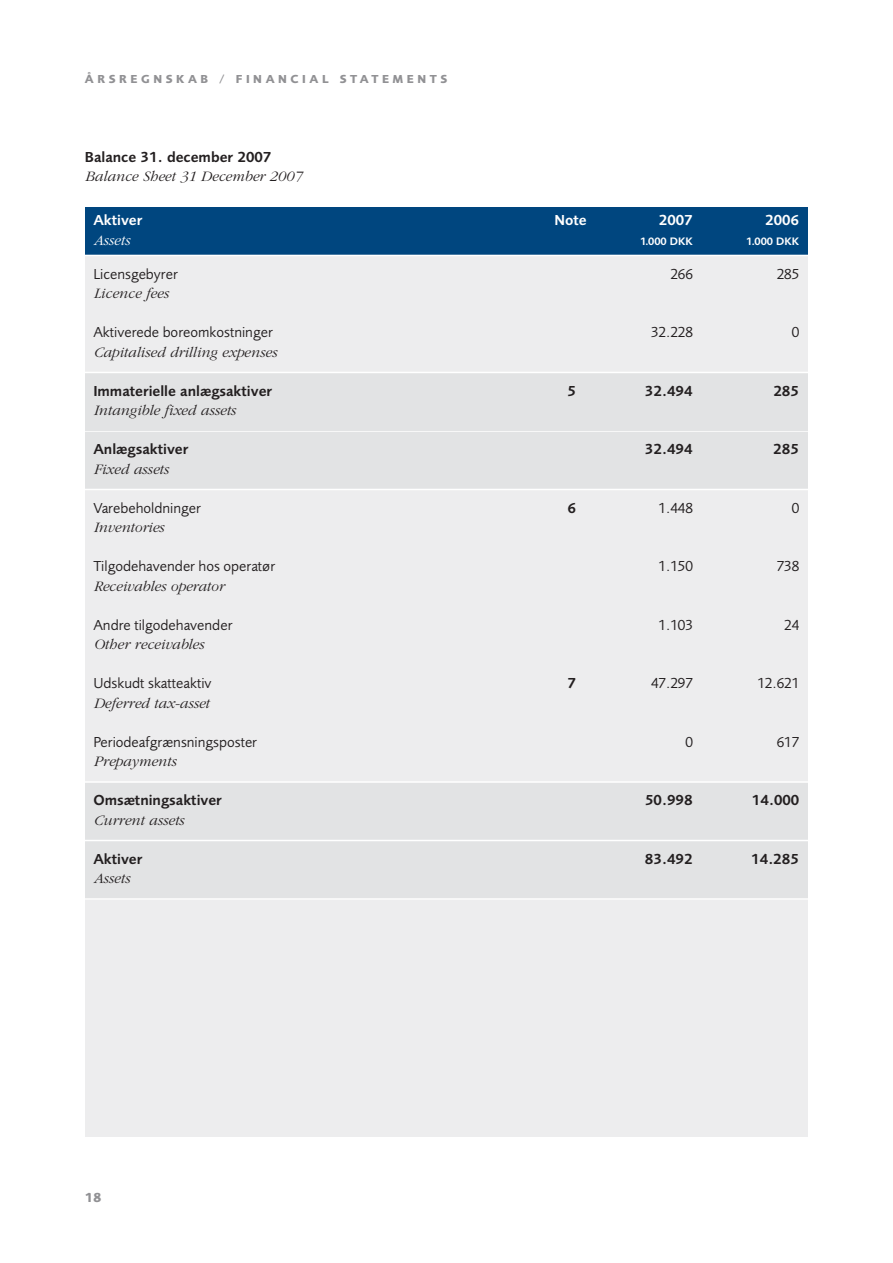
<style>
.page{position:relative;width:893px;height:1263px;background:#fff}
.page>*{position:absolute;margin:0;border:0;box-sizing:border-box;transform-origin:0 0}
.t1{font:15px "Foundry Sans";color:#231f20}
.t2{font:italic 300 15px "Garamond";color:#231f20}
.t3{font:600 15px "Foundry Sans";color:#231f20}
.t4{font:600 15px "Foundry Sans";color:#fff}
.t5{font:italic 300 15px "Garamond";color:#fff}
.t6{font:700 13.5px "Foundry Sans";color:#919194}
.t7{font:700 12px "Foundry Sans";letter-spacing:.3em;color:#919194}
.t8{font:600 11.1px "Foundry Sans";color:#fff}
.s1{font-size:11.25px}
</style>
<div class="page">
<div style="left:85px;top:255px;width:723px;height:882px;background:#ededee"></div>
<div style="left:85px;top:782px;width:723px;height:117px;background:#e2e3e4"></div>
<div style="left:85px;top:207px;width:723px;height:48px;background:#00467f"></div>
<hr style="left:81px;top:255px;width:730px;height:1px;background:#fff">
<div style="left:85px;top:431px;width:723px;height:58px;background:#e2e3e4"></div>
<hr style="left:81px;top:430px;width:730px;height:2px;background:#fff">
<div style="left:85px;top:372px;width:723px;height:59px;background:#e2e3e4"></div>
<hr style="left:81px;top:372px;width:730px;height:1px;background:#fff">
<hr style="left:81px;top:489px;width:730px;height:1px;background:#fff">
<hr style="left:81px;top:781px;width:730px;height:2px;background:#fff">
<hr style="left:81px;top:840px;width:730px;height:1px;background:#fff">
<hr style="left:81px;top:898px;width:730px;height:2px;background:#fff">
<p class="t7" style="left:85px;top:74px;width:364px">ÅRSREGNSKAB / FINANCIAL STATEMENTS</p>
<p class="t3" style="left:85px;top:151px;width:188px">Balance 31. december 2007</p>
<p class="t2" style="left:85px;top:171px;width:218px">Balance Sheet 31 December 2007</p>
<p class="t4" style="left:93px;top:215px;width:51px">Aktiver</p>
<p class="t4" style="left:554px;top:215px;width:34px">Note</p>
<p class="t4" style="left:659px;top:215px;width:36px">2007</p>
<p class="t4" style="left:765px;top:215px;width:36px">2006</p>
<p class="t5" style="left:93px;top:234px;width:38px">Assets</p>
<p class="t8" style="left:640px;top:237px;width:54px">1.000 <span class="s1">DKK</span></p>
<p class="t8" style="left:746px;top:237px;width:54px">1.000 <span class="s1">DKK</span></p>
<p class="t1" style="left:93px;top:268px;width:86px">Licensgebyrer</p>
<p class="t1" style="left:670px;top:268px;width:24px">266</p>
<p class="t1" style="left:777px;top:268px;width:24px">285</p>
<p class="t2" style="left:93px;top:288px;width:77px">Licence fees</p>
<p class="t1" style="left:93px;top:326px;width:181px">Aktiverede boreomkostninger</p>
<p class="t1" style="left:651px;top:326px;width:43px">32.228</p>
<p class="t1" style="left:792px;top:326px;width:9px">0</p>
<p class="t2" style="left:93px;top:346px;width:185px">Capitalised drilling expenses</p>
<p class="t3" style="left:93px;top:385px;width:180px">Immaterielle anlægsaktiver</p>
<p class="t3" style="left:567px;top:385px;width:10px">5</p>
<p class="t3" style="left:645px;top:385px;width:50px">32.494</p>
<p class="t3" style="left:773px;top:385px;width:27px">285</p>
<p class="t2" style="left:93px;top:405px;width:144px">Intangible fixed assets</p>
<p class="t3" style="left:93px;top:443px;width:97px">Anlægsaktiver</p>
<p class="t3" style="left:645px;top:443px;width:50px">32.494</p>
<p class="t3" style="left:773px;top:443px;width:27px">285</p>
<p class="t2" style="left:93px;top:463px;width:77px">Fixed assets</p>
<p class="t1" style="left:93px;top:502px;width:109px">Varebeholdninger</p>
<p class="t3" style="left:567px;top:502px;width:10px">6</p>
<p class="t1" style="left:659px;top:502px;width:36px">1.448</p>
<p class="t1" style="left:792px;top:502px;width:9px">0</p>
<p class="t2" style="left:93px;top:522px;width:72px">Inventories</p>
<p class="t1" style="left:93px;top:560px;width:183px">Tilgodehavender hos operatør</p>
<p class="t1" style="left:659px;top:560px;width:36px">1.150</p>
<p class="t1" style="left:777px;top:560px;width:24px">738</p>
<p class="t2" style="left:93px;top:580px;width:132px">Receivables operator</p>
<p class="t1" style="left:93px;top:619px;width:141px">Andre tilgodehavender</p>
<p class="t1" style="left:659px;top:619px;width:36px">1.103</p>
<p class="t1" style="left:784px;top:619px;width:17px">24</p>
<p class="t2" style="left:93px;top:639px;width:112px">Other receivables</p>
<p class="t1" style="left:93px;top:677px;width:120px">Udskudt skatteaktiv</p>
<p class="t3" style="left:567px;top:677px;width:10px">7</p>
<p class="t1" style="left:651px;top:677px;width:43px">47.297</p>
<p class="t1" style="left:757px;top:677px;width:43px">12.621</p>
<p class="t2" style="left:93px;top:697px;width:117px">Deferred tax-asset</p>
<p class="t1" style="left:93px;top:736px;width:165px">Periodeafgrænsningsposter</p>
<p class="t1" style="left:685px;top:736px;width:9px">0</p>
<p class="t1" style="left:777px;top:736px;width:24px">617</p>
<p class="t2" style="left:93px;top:756px;width:84px">Prepayments</p>
<p class="t3" style="left:93px;top:794px;width:130px">Omsætningsaktiver</p>
<p class="t3" style="left:645px;top:794px;width:49px">50.998</p>
<p class="t3" style="left:752px;top:794px;width:49px">14.000</p>
<p class="t2" style="left:93px;top:814px;width:92px">Current assets</p>
<p class="t3" style="left:93px;top:853px;width:51px">Aktiver</p>
<p class="t3" style="left:645px;top:853px;width:50px">83.492</p>
<p class="t3" style="left:751px;top:853px;width:50px">14.285</p>
<p class="t2" style="left:93px;top:873px;width:38px">Assets</p>
<p class="t6" style="left:85px;top:1193px;width:18px">18</p>
</div>
